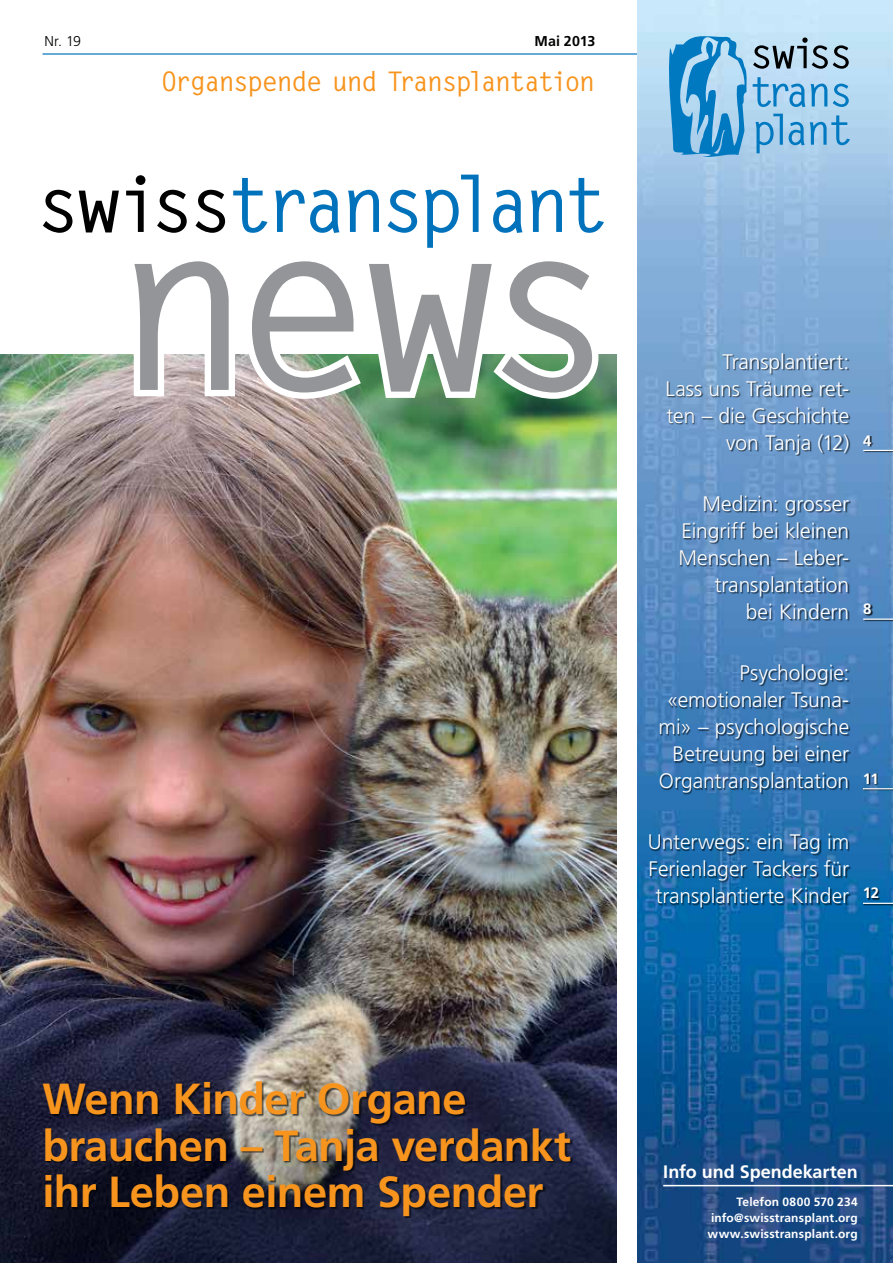
<style>
.page{position:relative;width:893px;height:1263px;background:#fff}
.page>*{position:absolute;margin:0;border:0;box-sizing:border-box;transform-origin:0 0}
.t1{font:700 235.5px "Letter Gothic Std";color:#939598}
.t2{font:700 77.25px "Letter Gothic Std";letter-spacing:-.1em;color:#0072bc}
.t3{font:700 43.5px/46.5px "Frutiger";letter-spacing:-.015em;color:#f7941e}
.t4{font:700 27px "Letter Gothic Std";letter-spacing:-.07em;color:#f7941e}
.t5{font:300 21px/27px "Frutiger";color:#fff;text-align:right}
.t6{font:700 18px "Frutiger";color:#fff}
.t7{font:700 15px "Frutiger";color:#fff}
.t8{font:700 14.25px "Frutiger";letter-spacing:.005em;color:#000}
.t9{font:300 14.25px "Frutiger";color:#000}
.t10{font:700 12px/15.8px "Frutiger";letter-spacing:.015em;color:#fff;text-align:justify}
.s1{color:#000}
</style>
<div class="page">
<img style="left:0;top:354px;width:617px;height:909px">
<hr style="left:43px;top:53px;width:595px;height:2px;background:#0072bc">
<img style="left:637px;top:0;width:256px;height:1263px">
<div style="left:650px;top:353px;width:201px;height:556px;background:#000;opacity:.61"></div>
<div style="left:863px;top:773px;width:30px;height:18px;background:#000;opacity:.75"></div>
<hr style="left:863px;top:788px;width:30px;height:1px;background:#fff">
<div style="left:863px;top:888px;width:30px;height:18px;background:#000;opacity:.75"></div>
<hr style="left:863px;top:903px;width:30px;height:1px;background:#fff">
<hr style="left:663px;top:1185px;width:230px;height:1px;background:#fff">
<div style="left:864px;top:436px;width:29px;height:17px;background:#000;opacity:.75"></div>
<hr style="left:863px;top:450px;width:30px;height:1px;background:#fff">
<div style="left:864px;top:605px;width:29px;height:17px;background:#000;opacity:.75"></div>
<hr style="left:863px;top:618px;width:30px;height:2px;background:#fff">
<svg style="left:118px;top:354px;width:489px;height:52px"></svg>
<svg style="left:753px;top:38px;width:96px;height:31px;background:#90a7b6"></svg>
<svg style="left:753px;top:77px;width:52px;height:30px;background:#85bde5"></svg>
<svg style="left:811px;top:84px;width:16px;height:22px"></svg>
<svg style="left:833px;top:84px;width:16px;height:23px"></svg>
<svg style="left:755px;top:114px;width:28px;height:39px"></svg>
<svg style="left:789px;top:115px;width:61px;height:30px;background:#80bae1"></svg>
<svg style="left:669px;top:36px;width:78px;height:121px;background:#57a7d8"></svg>
<div style="left:43px;top:1083px;width:530px;height:135px;background:#000;opacity:.61"></div>
<p class="t9" style="left:45px;top:33px;width:38px">Nr. 19</p>
<p class="t8" style="left:534px;top:33px;width:62px">Mai 2013</p>
<p class="t4" style="left:161px;top:65px;width:436px">Organspende und Transplantation</p>
<h2 class="t2" style="left:36px;top:157px;width:575px"><span class="s1">swiss</span>transplant</h2>
<h1 class="t1" style="left:114px;top:161px;width:509px">news</h1>
<p class="t5" style="left:665px;top:348px;width:185px">Transplantiert:<br>Lass uns Träume ret&shy;ten – die Geschichte von Tanja (12)</p>
<p class="t7" style="left:863px;top:431px;width:10px">4</p>
<p class="t5" style="left:678px;top:490px;width:172px">Medizin: grosser<br>Eingriff bei kleinen<br>Menschen – Leber&shy;transplantation<br>bei Kindern</p>
<p class="t7" style="left:863px;top:600px;width:10px">8</p>
<p class="t5" style="left:659px;top:659px;width:192px">Psychologie: «emotionaler Tsuna&shy;mi» – psychologische<br>Betreuung bei einer<br>Organtransplantation</p>
<p class="t7" style="left:863px;top:770px;width:17px">11</p>
<p class="t5" style="left:648px;top:828px;width:203px;text-align:center">Unterwegs: ein Tag im<br>Ferienlager Tackers für transplantierte Kinder</p>
<p class="t7" style="left:863px;top:884px;width:18px">12</p>
<h3 class="t3" style="left:43px;top:1076px;width:530px">Wenn Kinder Organe brauchen – Tanja verdankt ihr Leben einem Spender</h3>
<p class="t6" style="left:663px;top:1162px;width:196px">Info und Spendekarten</p>
<p class="t10" style="left:708px;top:1194px;width:152px;text-indent:29px">Telefon 0800 570 234 info@swisstransplant.org www.swisstransplant.org</p>
</div>
